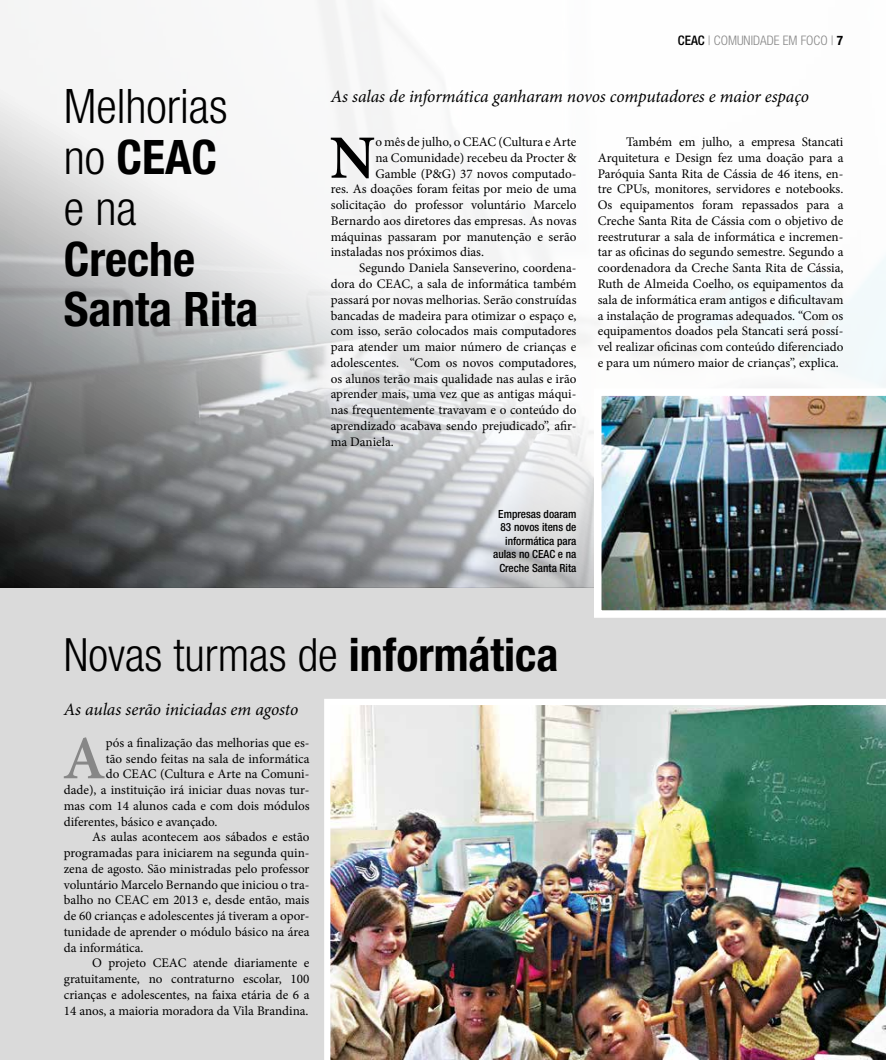
<style>
.page{position:relative;width:886px;height:1060px;background:#fff}
.page>*{position:absolute;margin:0;border:0;box-sizing:border-box;transform-origin:0 0}
.t1{font:600 61.62px "Minion Pro";color:#878787}
.t2{font:600 61.62px "Minion Pro";color:#000}
.t3{font:300 condensed 47.62px/50.8px "Helvetica Neue LT Std";color:#000}
.t4{font:700 condensed 47.62px/50.8px "Helvetica Neue LT Std";color:#000}
.t5{font:300 condensed 45.88px "Helvetica Neue LT Std";color:#000}
.t6{font:italic 17.5px "Minion Pro";letter-spacing:-.005em;color:#000}
.t7{font:13.12px/15.8px "Minion Pro";color:#000;text-align:justify}
.t8{font:300 condensed 13.12px "Helvetica Neue LT Std";color:#878787}
.t9{font:500 condensed 11.25px/13.5px "Helvetica Neue LT Std";color:#000;text-align:right}
.s1{font-weight:700}
.s2{font-weight:500;color:#000}
.s3{font-weight:700;color:#000}
</style>
<div class="page">
<div style="left:0;top:587px;width:886px;height:472px;background:#dadada"></div>
<img style="left:0;top:0;width:886px;height:587px">
<img style="left:594px;top:388px;width:292px;height:229px">
<img style="left:324px;top:699px;width:562px;height:360px">
<h2 class="t3" style="left:64px;top:80px;width:165px">Melhorias no <span class="s1">CEAC </span>e na</h2>
<h2 class="t4" style="left:64px;top:233px;width:196px">Creche<br>Santa Rita</h2>
<p class="t8" style="left:678px;top:33px;width:167px"><span class="s2">CEAC</span> | COMUNIDADE EM FOCO | <span class="s3">7</span></p>
<h3 class="t6" style="left:331px;top:84px;width:480px">As salas de informática ganharam novos computadores e maior espaço</h3>
<h1 class="t2" style="left:330px;top:115px;width:47px">N</h1>
<p class="t7" style="left:375px;top:134px;width:203px">o mês de julho, o CEAC (Cultura e Arte</p>
<p class="t7" style="left:375px;top:150px;width:203px">na Comunidade) recebeu da Procter &amp;</p>
<p class="t7" style="left:375px;top:166px;width:203px">Gamble (P&amp;G) 37 novos computado-</p>
<p class="t7" style="left:331px;top:181px;width:247px">res. As doações foram feitas por meio de uma</p>
<p class="t7" style="left:331px;top:197px;width:247px">solicitação do professor voluntário Marcelo</p>
<p class="t7" style="left:331px;top:213px;width:247px">Bernardo aos diretores das empresas. As novas</p>
<p class="t7" style="left:331px;top:229px;width:247px">máquinas passaram por manutenção e serão</p>
<p class="t7" style="left:331px;top:244px;width:155px">instaladas nos próximos dias.</p>
<p class="t7" style="left:359px;top:260px;width:219px">Segundo Daniela Sanseverino, coordena-</p>
<p class="t7" style="left:331px;top:276px;width:247px">dora do CEAC, a sala de informática também</p>
<p class="t7" style="left:331px;top:292px;width:247px">passará por novas melhorias. Serão construídas</p>
<p class="t7" style="left:331px;top:307px;width:247px">bancadas de madeira para otimizar o espaço e,</p>
<p class="t7" style="left:331px;top:323px;width:247px">com isso, serão colocados mais computadores</p>
<p class="t7" style="left:331px;top:339px;width:247px">para atender um maior número de crianças e</p>
<p class="t7" style="left:331px;top:355px;width:247px">adolescentes. “Com os novos computadores,</p>
<p class="t7" style="left:331px;top:370px;width:247px">os alunos terão mais qualidade nas aulas e irão</p>
<p class="t7" style="left:331px;top:386px;width:247px">aprender mais, uma vez que as antigas máqui-</p>
<p class="t7" style="left:331px;top:402px;width:247px">nas frequentemente travavam e o conteúdo do</p>
<p class="t7" style="left:331px;top:418px;width:247px">aprendizado acabava sendo prejudicado”, afir-</p>
<p class="t7" style="left:331px;top:433px;width:65px">ma Daniela.</p>
<p class="t7" style="left:598px;top:134px;width:247px;text-indent:28px">Também em julho, a empresa Stancati Arquitetura e Design fez uma doação para a Paróquia Santa Rita de Cássia de 46 itens, en&shy;tre CPUs, monitores, servidores e notebooks.<br>Os equipamentos foram repassados para a Creche Santa Rita de Cássia com o objetivo de reestruturar a sala de informática e incremen&shy;tar as oficinas do segundo semestre. Segundo a coordenadora da Creche Santa Rita de Cássia, Ruth de Almeida Coelho, os equipamentos da sala de informática eram antigos e dificultavam a instalação de programas adequados. “Com os equipamentos doados pela Stancati será possí&shy;vel realizar oficinas com conteúdo diferenciado e para um número maior de crianças”, explica.</p>
<p class="t9" style="left:493px;top:506px;width:85px">Empresas doaram<br>83 novos itens de informática para aulas no CEAC e na<br>Creche Santa Rita</p>
<h3 class="t5" style="left:64px;top:628px;width:496px">Novas turmas de <span class="s1">informática</span></h3>
<h3 class="t6" style="left:64px;top:697px;width:236px">As aulas serão iniciadas em agosto</h3>
<h1 class="t1" style="left:63px;top:716px;width:45px">A</h1>
<p class="t7" style="left:106px;top:734px;width:205px">pós a finalização das melhorias que es-</p>
<p class="t7" style="left:106px;top:750px;width:205px">tão sendo feitas na sala de informática</p>
<p class="t7" style="left:106px;top:766px;width:205px">do CEAC (Cultura e Arte na Comuni-</p>
<p class="t7" style="left:64px;top:782px;width:247px">dade), a instituição irá iniciar duas novas tur-</p>
<p class="t7" style="left:64px;top:797px;width:247px">mas com 14 alunos cada e com dois módulos</p>
<p class="t7" style="left:64px;top:813px;width:155px">diferentes, básico e avançado.</p>
<p class="t7" style="left:92px;top:829px;width:219px">As aulas acontecem aos sábados e estão</p>
<p class="t7" style="left:64px;top:845px;width:247px">programadas para iniciarem na segunda quin-</p>
<p class="t7" style="left:64px;top:860px;width:247px">zena de agosto. São ministradas pelo professor</p>
<p class="t7" style="left:64px;top:876px;width:247px">voluntário Marcelo Bernando que iniciou o tra-</p>
<p class="t7" style="left:64px;top:892px;width:247px">balho no CEAC em 2013 e, desde então, mais</p>
<p class="t7" style="left:64px;top:908px;width:247px">de 60 crianças e adolescentes já tiveram a opor-</p>
<p class="t7" style="left:64px;top:923px;width:247px">tunidade de aprender o módulo básico na área</p>
<p class="t7" style="left:64px;top:939px;width:81px">da informática.</p>
<p class="t7" style="left:92px;top:955px;width:219px">O projeto CEAC atende diariamente e</p>
<p class="t7" style="left:64px;top:971px;width:247px">gratuitamente, no contraturno escolar, 100</p>
<p class="t7" style="left:64px;top:986px;width:247px">crianças e adolescentes, na faixa etária de 6 a</p>
<p class="t7" style="left:64px;top:1002px;width:246px">14 anos, a maioria moradora da Vila Brandina.</p>
</div>
